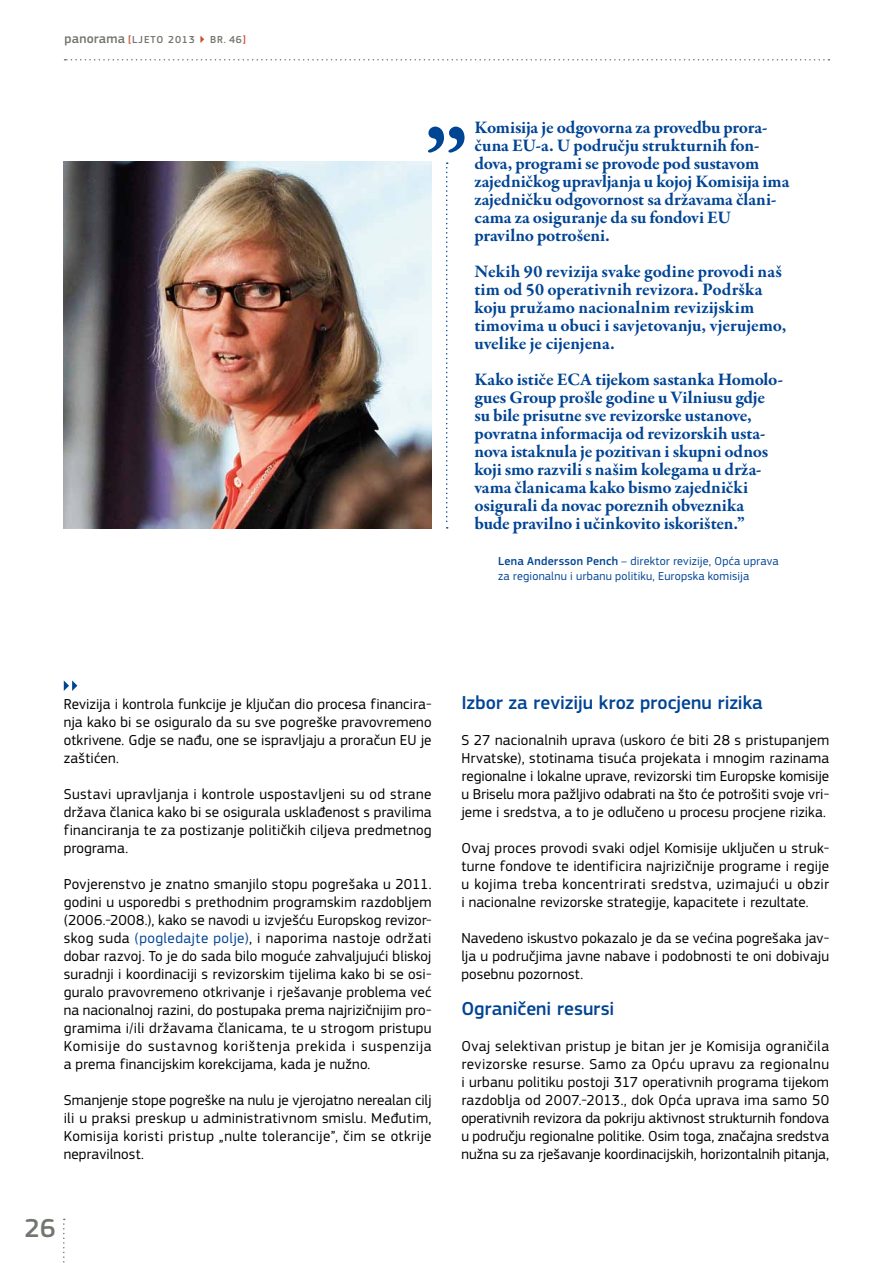
<style>
.page{position:relative;width:893px;height:1263px;background:#fff}
.page>*{position:absolute;margin:0;border:0;box-sizing:border-box;transform-origin:0 0}
.t1{font:700 95.85px "Garamond Premr Pro";color:#004494}
.t2{font:500 27px "EC Square Sans Pro";color:#73766e}
.t3{font:500 19.5px "EC Square Sans Pro";letter-spacing:-.005em;color:#004494}
.t4{font:700 18px/18px "Garamond Premr Pro";letter-spacing:-.005em;color:#004494}
.t5{font:15px/18px "EC Square Sans Pro";letter-spacing:.01em;color:#000;text-align:justify}
.t6{font:12px/15px "EC Square Sans Pro";letter-spacing:.015em;color:#004494}
.t7{font:500 10.5px "EC Square Sans Pro";letter-spacing:.075em;color:#73766e}
.s1{font-size:13.5px}
.s2{color:#c74d2d}
.s3{font-weight:500}
.s4{color:#004494}
</style>
<div class="page">
<img style="left:64px;top:161px;width:368px;height:368px">
<svg style="left:446px;top:162px;width:2px;height:367px"></svg>
<svg style="left:64px;top:680px;width:13px;height:11px"></svg>
<svg style="left:63px;top:1219px;width:2px;height:44px"></svg>
<svg style="left:65px;top:59px;width:764px;height:2px"></svg>
<p class="t7" style="left:65px;top:33px;width:182px"><span class="s1">panorama</span> <span class="s2">[</span>Ljeto 2013 <span class="s2">▶</span> BR. 46<span class="s2">]</span></p>
<h1 class="t1" style="left:423px;top:52px;width:48px">„</h1>
<p class="t4" style="left:474px;top:118px;width:316px">Komisija je odgovorna za provedbu prora&shy;čuna EU-a. U području strukturnih fon&shy;dova, programi se provode pod sustavom zajedničkog upravljanja u kojoj Komisija ima zajedničku odgovornost sa državama člani&shy;cama za osiguranje da su fondovi EU pravilno potrošeni.</p>
<p class="t4" style="left:474px;top:262px;width:314px">Nekih 90 revizija svake godine provodi naš tim od 50 operativnih revizora. Podrška koju pružamo nacionalnim revizijskim timovima u obuci i savjetovanju, vjerujemo, uvelike je cijenjena.</p>
<p class="t4" style="left:474px;top:370px;width:310px">Kako ističe ECA tijekom sastanka Homolo&shy;gues Group prošle godine u Vilniusu gdje su bile prisutne sve revizorske ustanove, povratna informacija od revizorskih usta&shy;nova istaknula je pozitivan i skupni odnos koji smo razvili s našim kolegama u drža&shy;vama članicama kako bismo zajednički osigurali da novac poreznih obveznika bude pravilno i učinkovito iskorišten.”</p>
<p class="t6" style="left:498px;top:553px;width:282px"><span class="s3">Lena Andersson Pench</span> – direktor revizije, Opća uprava za regionalnu i urbanu politiku, Europska komisija</p>
<p class="t5" style="left:64px;top:695px;width:369px">Revizija i kontrola funkcije je ključan dio procesa financira&shy;nja kako bi se osiguralo da su sve pogreške pravovremeno otkrivene. Gdje se nađu, one se ispravljaju a proračun EU je zaštićen.</p>
<p class="t5" style="left:64px;top:785px;width:369px">Sustavi upravljanja i kontrole uspostavljeni su od strane država članica kako bi se osigurala usklađenost s pravilima financiranja te za postizanje političkih ciljeva predmetnog programa.</p>
<p class="t5" style="left:64px;top:875px;width:369px">Povjerenstvo je znatno smanjilo stopu pogrešaka u 2011. godini u usporedbi s prethodnim programskim razdobljem (2006.-2008.), kako se navodi u izvješću Europskog revizor&shy;skog suda <span class="s4">(pogledajte polje)</span>, i naporima nastoje održati dobar razvoj. To je do sada bilo moguće zahvaljujući bliskoj suradnji i koordinaciji s revizorskim tijelima kako bi se osi&shy;guralo pravovremeno otkrivanje i rješavanje problema već na nacionalnoj razini, do postupaka prema najrizičnijim pro&shy;gramima i/ili državama članicama, te u strogom pristupu Komisije do sustavnog korištenja prekida i suspenzija a prema financijskim korekcijama, kada je nužno.</p>
<p class="t5" style="left:64px;top:1091px;width:369px">Smanjenje stope pogreške na nulu je vjerojatno nerealan cilj ili u praksi preskup u administrativnom smislu. Međutim, Komisija koristi pristup „nulte tolerancije”, čim se otkrije nepravilnost.</p>
<h2 class="t2" style="left:25px;top:1212px;width:32px">26</h2>
<h3 class="t3" style="left:461px;top:691px;width:303px">Izbor za reviziju kroz procjenu rizika</h3>
<p class="t5" style="left:461px;top:731px;width:369px">S 27 nacionalnih uprava (uskoro će biti 28 s pristupanjem Hrvatske), stotinama tisuća projekata i mnogim razinama regionalne i lokalne uprave, revizorski tim Europske komisije u Briselu mora pažljivo odabrati na što će potrošiti svoje vri&shy;jeme i sredstva, a to je odlučeno u procesu procjene rizika.</p>
<p class="t5" style="left:461px;top:839px;width:369px">Ovaj proces provodi svaki odjel Komisije uključen u struk&shy;turne fondove te identificira najrizičnije programe i regije u kojima treba koncentrirati sredstva, uzimajući u obzir i nacionalne revizorske strategije, kapacitete i rezultate.</p>
<p class="t5" style="left:461px;top:929px;width:369px">Navedeno iskustvo pokazalo je da se većina pogrešaka jav&shy;lja u područjima javne nabave i podobnosti te oni dobivaju posebnu pozornost.</p>
<h3 class="t3" style="left:461px;top:997px;width:155px">Ograničeni resursi</h3>
<p class="t5" style="left:461px;top:1037px;width:369px">Ovaj selektivan pristup je bitan jer je Komisija ograničila revizorske resurse. Samo za Opću upravu za regionalnu i urbanu politiku postoji 317 operativnih programa tijekom razdoblja od 2007.-2013., dok Opća uprava ima samo 50 operativnih revizora da pokriju aktivnost strukturnih fondova u području regionalne politike. Osim toga, značajna sredstva nužna su za rješavanje koordinacijskih, horizontalnih pitanja,</p>
</div>
